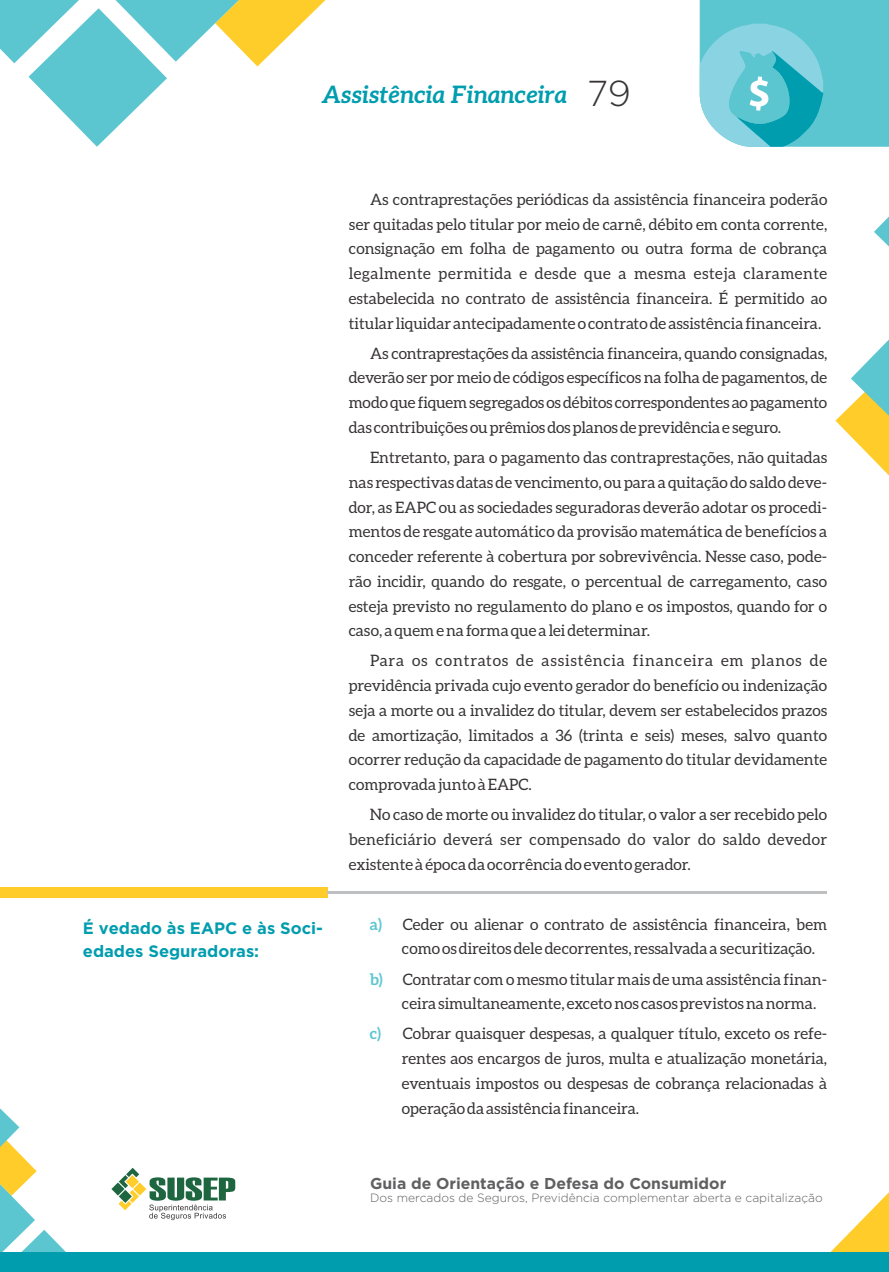
<style>
.page{position:relative;width:889px;height:1272px;background:#fff}
.page>*{position:absolute;margin:0;border:0;box-sizing:border-box;transform-origin:0 0}
.t1{font:300 36px "Gotham";color:#373435}
.t2{font:italic 700 24px "Aleo";color:#009daf}
.t3{font:700 16.5px/22.5px "Gotham";color:#009daf}
.t4{font:15.75px/24.8px "Aleo";color:#373435;text-align:justify}
.t5{font:700 15.75px "Gotham";color:#606062}
.t6{font:300 12px "Gotham";color:#606062}
.s1{font-weight:700;color:#5cc6d0}
</style>
<div class="page">
<svg style="left:111px;top:1167px;width:124px;height:53px"></svg>
<svg style="left:830px;top:1192px;width:59px;height:60px"></svg>
<svg style="left:0;top:1108px;width:66px;height:144px"></svg>
<svg style="left:874px;top:216px;width:15px;height:31px"></svg>
<svg style="left:835px;top:339px;width:54px;height:137px"></svg>
<svg style="left:0;top:0;width:326px;height:147px"></svg>
<div style="left:0;top:1252px;width:889px;height:19px;background:#009daf"></div>
<div style="left:0;top:887px;width:327px;height:10px;background:#ffcc29"></div>
<hr style="left:327px;top:891px;width:500px;height:2px;background:#bdbfc1">
<svg style="left:699px;top:0;width:190px;height:147px;background:#63c7d2"></svg>
<h2 class="t2" style="left:321px;top:84px;width:247px">Assistência Financeira</h2>
<h1 class="t1" style="left:587px;top:74px;width:45px">79</h1>
<p class="t3" style="left:83px;top:918px;width:241px">É vedado às EAPC e às Soci&shy;edades Seguradoras:</p>
<p class="t4" style="left:349px;top:188px;width:480px;text-indent:21px">As contraprestações periódicas da assistência financeira poderão ser quitadas pelo titular por meio de carnê, débito em conta corrente, consignação em folha de pagamento ou outra forma de cobrança legalmente permitida e desde que a mesma esteja claramente estabelecida no contrato de assistência financeira. É permitido ao titular liquidar antecipadamente o contrato de assistência financeira.</p>
<p class="t4" style="left:349px;top:341px;width:480px;text-indent:21px">As contraprestações da assistência financeira, quando consignadas, deverão ser por meio de códigos específicos na folha de pagamentos, de modo que fiquem segregados os débitos correspondentes ao pagamento das contribuições ou prêmios dos planos de previdência e seguro.</p>
<p class="t4" style="left:349px;top:446px;width:480px;text-indent:21px">Entretanto, para o pagamento das contraprestações, não quitadas nas respectivas datas de vencimento, ou para a quitação do saldo deve&shy;dor, as EAPC ou as sociedades seguradoras deverão adotar os procedi&shy;mentos de resgate automático da provisão matemática de benefícios a conceder referente à cobertura por sobrevivência. Nesse caso, pode&shy;rão incidir, quando do resgate, o percentual de carregamento, caso esteja previsto no regulamento do plano e os impostos, quando for o caso, a quem e na forma que a lei determinar.</p>
<p class="t4" style="left:349px;top:649px;width:480px;text-indent:21px">Para os contratos de assistência financeira em planos de previdência privada cujo evento gerador do benefício ou indenização seja a morte ou a invalidez do titular, devem ser estabelecidos prazos de amortização, limitados a 36 (trinta e seis) meses, salvo quanto ocorrer redução da capacidade de pagamento do titular devidamente comprovada junto à EAPC.</p>
<p class="t4" style="left:349px;top:803px;width:480px;text-indent:21px">No caso de morte ou invalidez do titular, o valor a ser recebido pelo beneficiário deverá ser compensado do valor do saldo devedor existente à época da ocorrência do evento gerador.</p>
<p class="t4" style="left:402px;top:912px;width:427px;text-indent:-32px"><span class="s1">a)</span> Ceder ou alienar o contrato de assistência financeira, bem como os direitos dele decorrentes, ressalvada a securitização.</p>
<p class="t4" style="left:402px;top:967px;width:427px;text-indent:-32px"><span class="s1">b)</span> Contratar com o mesmo titular mais de uma assistência finan&shy;ceira simultaneamente, exceto nos casos previstos na norma.</p>
<p class="t4" style="left:402px;top:1022px;width:427px;text-indent:-32px"><span class="s1">c)</span> Cobrar quaisquer despesas, a qualquer título, exceto os refe&shy;rentes aos encargos de juros, multa e atualização monetária, eventuais impostos ou despesas de cobrança relacionadas à operação da assistência financeira.</p>
<p class="t5" style="left:370px;top:1174px;width:358px">Guia de Orientação e Defesa do Consumidor</p>
<p class="t6" style="left:370px;top:1191px;width:454px">Dos mercados de Seguros, Previdência complementar aberta e capitalização</p>
</div>
